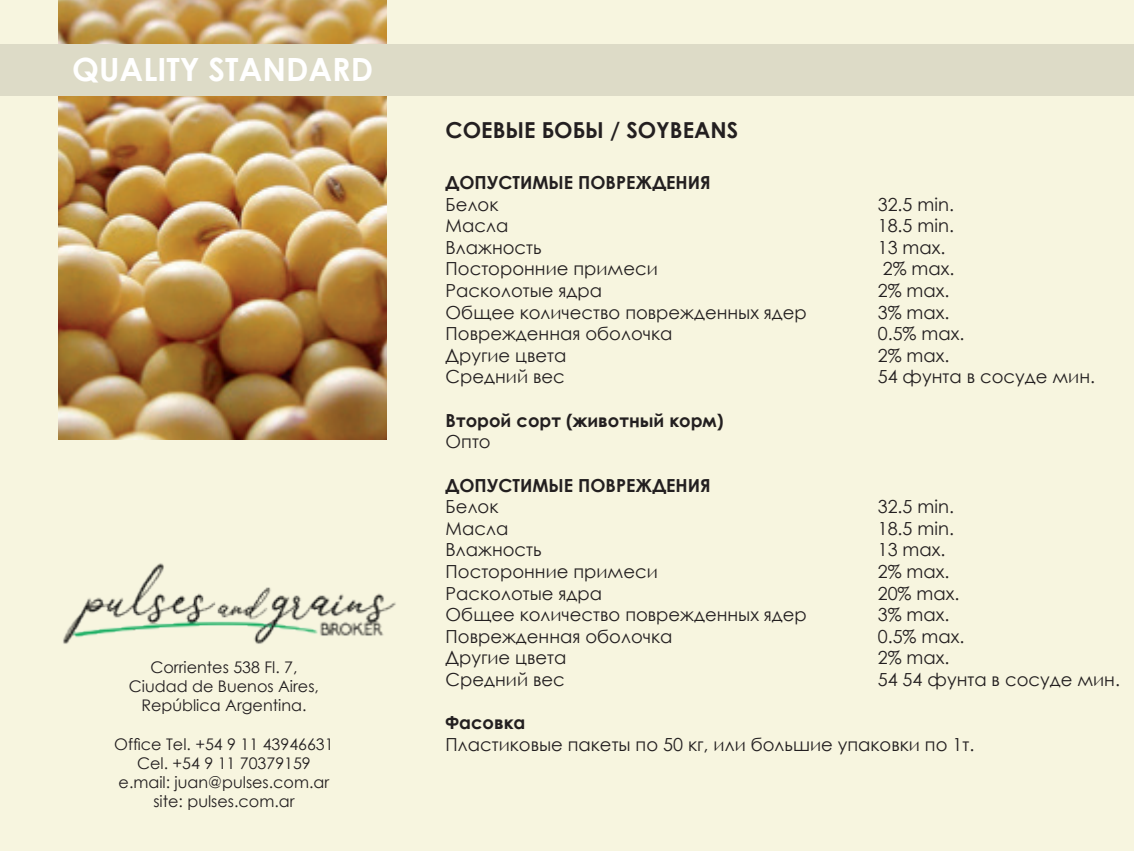
<style>
.page{position:relative;width:1134px;height:851px;background:#fff}
.page>*{position:absolute;margin:0;border:0;box-sizing:border-box;transform-origin:0 0}
.t1{font:700 32px "Century Gothic";color:#fff}
.t2{font:700 22px "Century Gothic";color:#231f20}
.t3{font:18px "Century Gothic";color:#231f20}
.t4{font:700 18px "Century Gothic";color:#231f20}
.t5{font:16px/19.2px "Century Gothic";color:#231f20;text-align:center}
</style>
<div class="page">
<div style="left:0;top:0;width:1134px;height:850px;background:#f7f5df"></div>
<img style="left:58px;top:0;width:329px;height:439px">
<div style="left:0;top:44px;width:1134px;height:51px;background:#dddbc7"></div>
<img style="left:63px;top:563px;width:333px;height:81px">
<h1 class="t1" style="left:72px;top:45px;width:302px">QUALITY STANDARD</h1>
<p class="t5" style="left:129px;top:657px;width:192px">Corrientes 538 Fl. 7,<br>Ciudad de Buenos Aires,<br>República Argentina.</p>
<p class="t5" style="left:114px;top:734px;width:221px">Office Tel. +54 9 11 43946631<br>Cel. +54 9 11 70379159 e.mail: juan@pulses.com.ar site: pulses.com.ar</p>
<p class="t2" style="left:446px;top:114px;width:294px">СОЕВЫЕ БОБЫ / SOYBEANS</p>
<p class="t4" style="left:446px;top:169px;width:267px">ДОПУСТИМЫЕ ПОВРЕЖДЕНИЯ</p>
<p class="t3" style="left:446px;top:191px;width:54px">Белок</p>
<p class="t3" style="left:878px;top:191px;width:78px">32.5 min.</p>
<p class="t3" style="left:446px;top:213px;width:64px">Масла</p>
<p class="t3" style="left:878px;top:213px;width:78px">18.5 min.</p>
<p class="t3" style="left:446px;top:235px;width:98px">Влажность</p>
<p class="t3" style="left:878px;top:235px;width:69px">13 max.</p>
<p class="t3" style="left:446px;top:256px;width:214px">Посторонние примеси</p>
<p class="t3" style="left:883px;top:256px;width:73px">2% max.</p>
<p class="t3" style="left:446px;top:278px;width:158px">Расколотые ядра</p>
<p class="t3" style="left:878px;top:278px;width:73px">2% max.</p>
<p class="t3" style="left:446px;top:299px;width:363px">Общее количество поврежденных ядер</p>
<p class="t3" style="left:878px;top:299px;width:73px">3% max.</p>
<p class="t3" style="left:446px;top:321px;width:228px">Поврежденная оболочка</p>
<p class="t3" style="left:878px;top:321px;width:88px">0.5% max.</p>
<p class="t3" style="left:446px;top:343px;width:122px">Другие цвета</p>
<p class="t3" style="left:878px;top:343px;width:73px">2% max.</p>
<p class="t3" style="left:446px;top:364px;width:121px">Средний вес</p>
<p class="t3" style="left:878px;top:364px;width:219px">54 фунта в сосуде мин.</p>
<p class="t4" style="left:446px;top:406px;width:279px">Второй сорт (животный корм)</p>
<p class="t3" style="left:446px;top:429px;width:47px">Опто</p>
<p class="t4" style="left:446px;top:471px;width:267px">ДОПУСТИМЫЕ ПОВРЕЖДЕНИЯ</p>
<p class="t3" style="left:446px;top:494px;width:54px">Белок</p>
<p class="t3" style="left:878px;top:494px;width:78px">32.5 min.</p>
<p class="t3" style="left:446px;top:515px;width:64px">Масла</p>
<p class="t3" style="left:878px;top:515px;width:78px">18.5 min.</p>
<p class="t3" style="left:446px;top:537px;width:98px">Влажность</p>
<p class="t3" style="left:878px;top:537px;width:69px">13 max.</p>
<p class="t3" style="left:446px;top:559px;width:214px">Посторонние примеси</p>
<p class="t3" style="left:878px;top:559px;width:73px">2% max.</p>
<p class="t3" style="left:446px;top:580px;width:158px">Расколотые ядра</p>
<p class="t3" style="left:878px;top:580px;width:83px">20% max.</p>
<p class="t3" style="left:446px;top:602px;width:363px">Общее количество поврежденных ядер</p>
<p class="t3" style="left:878px;top:602px;width:73px">3% max.</p>
<p class="t3" style="left:446px;top:623px;width:228px">Поврежденная оболочка</p>
<p class="t3" style="left:878px;top:623px;width:88px">0.5% max.</p>
<p class="t3" style="left:446px;top:645px;width:122px">Другие цвета</p>
<p class="t3" style="left:878px;top:645px;width:73px">2% max.</p>
<p class="t3" style="left:446px;top:667px;width:121px">Средний вес</p>
<p class="t3" style="left:878px;top:667px;width:244px">54 54 фунта в сосуде мин.</p>
<p class="t4" style="left:446px;top:709px;width:81px">Фасовка</p>
<p class="t3" style="left:446px;top:731px;width:530px">Пластиковые пакеты по 50 кг, или большие упаковки по 1т.</p>
</div>
